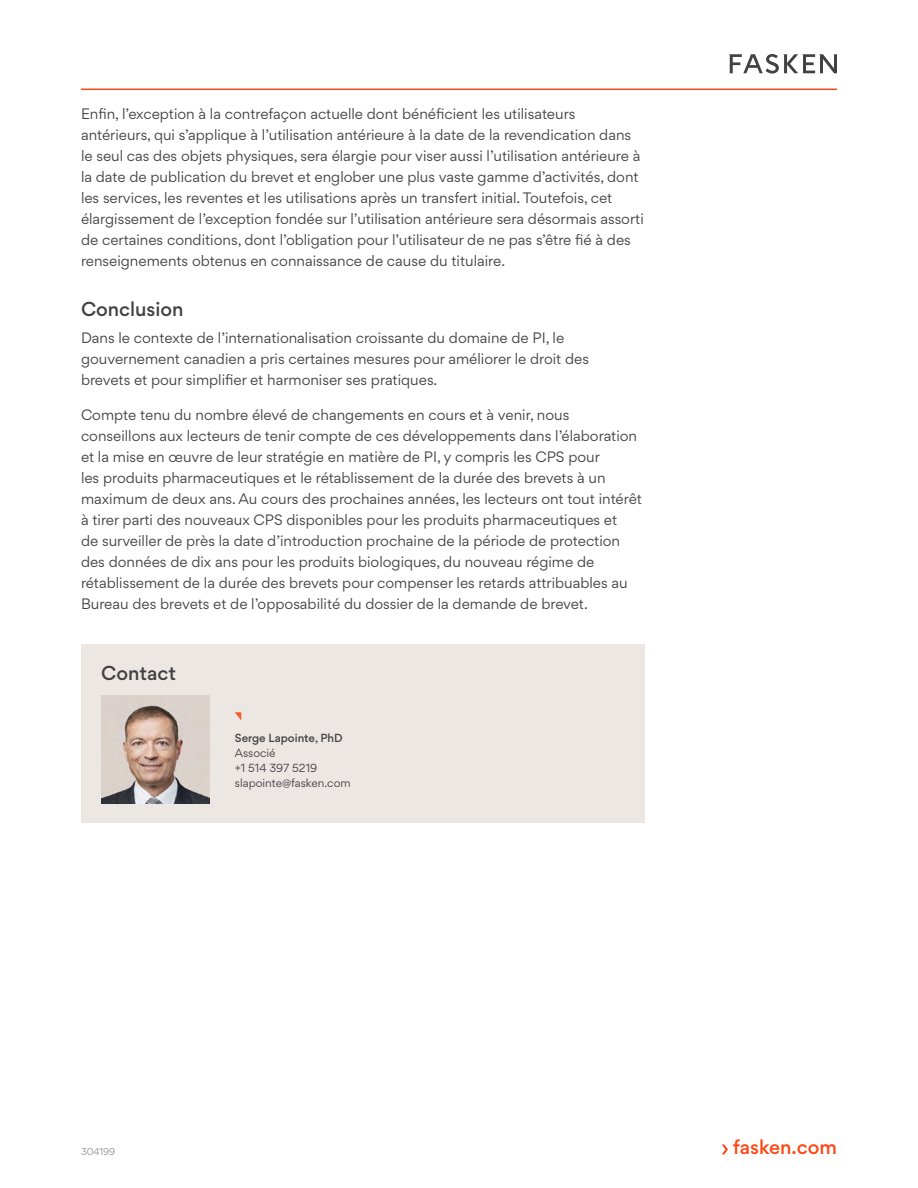
<style>
.page{position:relative;width:918px;height:1188px;background:#fff}
.page>*{position:absolute;margin:0;border:0;box-sizing:border-box;transform-origin:0 0}
.t1{font:500 18px "Gordita";color:#414042}
.t2{font:500 18px "Gordita";color:#ff4614}
.t3{font:13.5px/21px "Gordita";color:#414042}
.t4{font:10.5px/15px "Gordita";color:#414042}
.t5{font:500 10.5px "Gordita";color:#414042}
</style>
<div class="page">
<svg style="left:722px;top:1144px;width:6px;height:10px"></svg>
<svg style="left:729px;top:54px;width:108px;height:20px"></svg>
<hr style="left:81px;top:89px;width:756px;height:1px;background:#ff4614">
<div style="left:81px;top:645px;width:564px;height:178px;background:#ede7e3"></div>
<img style="left:101px;top:696px;width:108px;height:108px">
<svg style="left:235px;top:712px;width:6px;height:8px"></svg>
<p class="t3" style="left:81px;top:103px;width:564px">Enfin, l’exception à la contrefaçon actuelle dont bénéficient les utilisateurs antérieurs, qui s’applique à l’utilisation antérieure à la date de la revendication dans le seul cas des objets physiques, sera élargie pour viser aussi l’utilisation antérieure à la date de publication du brevet et englober une plus vaste gamme d’activités, dont les services, les reventes et les utilisations après un transfert initial. Toutefois, cet élargissement de l’exception fondée sur l’utilisation antérieure sera désormais assorti de certaines conditions, dont l’obligation pour l’utilisateur de ne pas s’être fié à des renseignements obtenus en connaissance de cause du titulaire.</p>
<h1 class="t1" style="left:81px;top:295px;width:104px">Conclusion</h1>
<p class="t3" style="left:81px;top:327px;width:510px">Dans le contexte de l’internationalisation croissante du domaine de PI, le gouvernement canadien a pris certaines mesures pour améliorer le droit des brevets et pour simplifier et harmoniser ses pratiques.</p>
<p class="t3" style="left:81px;top:404px;width:562px">Compte tenu du nombre élevé de changements en cours et à venir, nous conseillons aux lecteurs de tenir compte de ces développements dans l’élaboration et la mise en œuvre de leur stratégie en matière de PI, y compris les CPS pour<br>les produits pharmaceutiques et le rétablissement de la durée des brevets à un maximum de deux ans. Au cours des prochaines années, les lecteurs ont tout intérêt à tirer parti des nouveaux CPS disponibles pour les produits pharmaceutiques et<br>de surveiller de près la date d’introduction prochaine de la période de protection des données de dix ans pour les produits biologiques, du nouveau régime de rétablissement de la durée des brevets pour compenser les retards attribuables au Bureau des brevets et de l’opposabilité du dossier de la demande de brevet.</p>
<h1 class="t1" style="left:101px;top:659px;width:76px">Contact</h1>
<p class="t5" style="left:235px;top:730px;width:109px">Serge Lapointe, PhD</p>
<p class="t4" style="left:235px;top:746px;width:117px">Associé<br>+1 514 397 5219 slapointe@fasken.com</p>
<h1 class="t2" style="left:733px;top:1134px;width:106px">fasken.com</h1>
</div>
